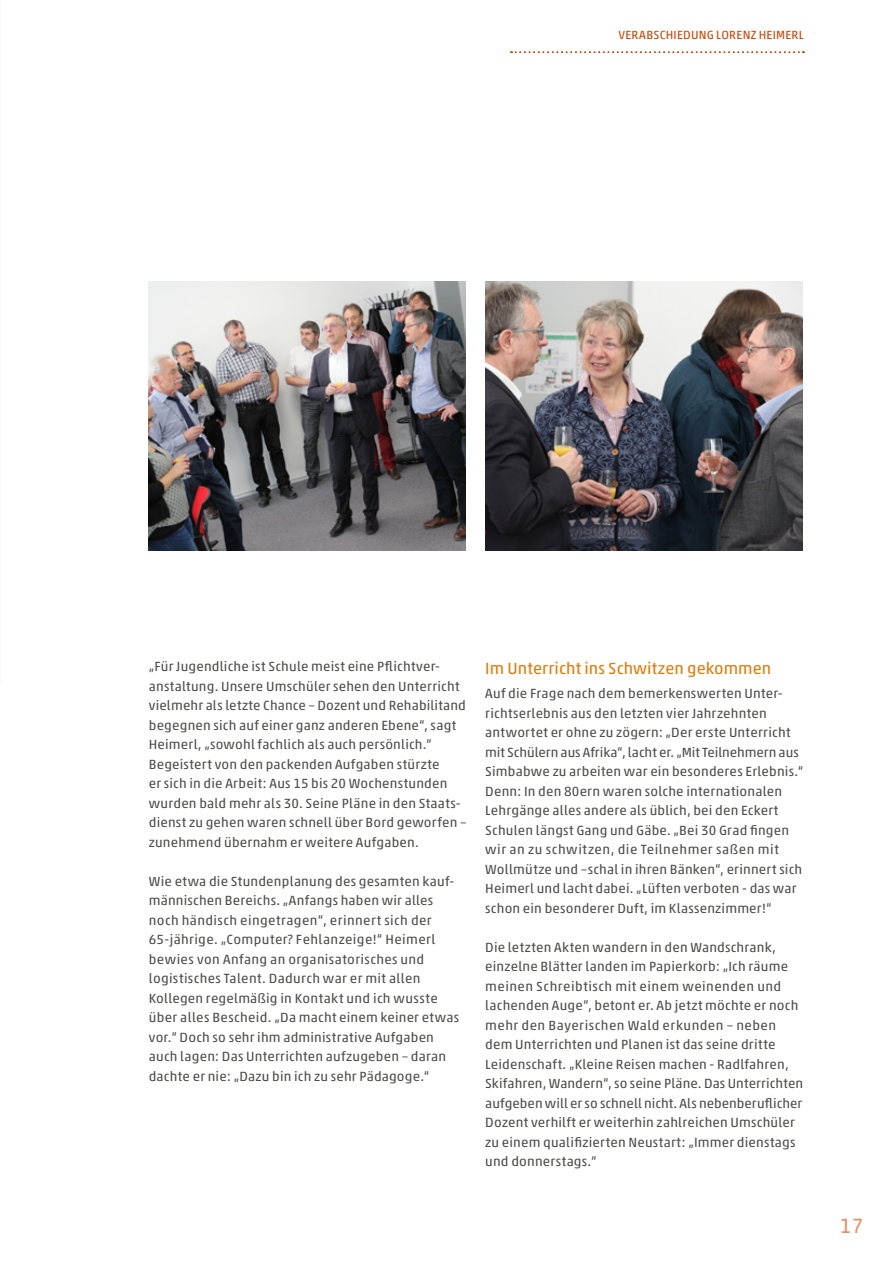
<style>
.page{position:relative;width:893px;height:1263px;background:#fff}
.page>*{position:absolute;margin:0;border:0;box-sizing:border-box;transform-origin:0 0}
.t1{font:21px "Akko Pro";color:#e09366}
.t2{font:16.5px "Akko Pro";letter-spacing:.005em;color:#e17a07}
.t3{font:13.5px/19.5px "Akko Pro";letter-spacing:.015em;color:#4d4d4c}
.t4{font:12px "Akko Pro";letter-spacing:.015em;color:#c84502}
</style>
<div class="page">
<svg style="left:511px;top:51px;width:293px;height:2px"></svg>
<img style="left:149px;top:282px;width:317px;height:269px">
<img style="left:485px;top:282px;width:317px;height:269px">
<p class="t4" style="left:618px;top:27px;width:8px">verabsc</p>
<p class="t4" style="left:666px;top:27px;width:15px">hiedu</p>
<p class="t4" style="left:699px;top:27px;width:94px">ng lorenz heimerl</p>
<p class="t3" style="left:149px;top:657px;width:319px">„Für Jugendliche ist Schule meist eine Pflichtver&shy;anstaltung. Unsere Umschüler sehen den Unterricht vielmehr als letzte Chance – Dozent und Rehabilitand begegnen sich auf einer ganz anderen Ebene“, sagt Heimerl, „sowohl fachlich als auch persönlich.“ Begeistert von den packenden Aufgaben stürzte<br>er sich in die Arbeit: Aus 15 bis 20 Wochenstunden wurden bald mehr als 30. Seine Pläne in den Staats&shy;dienst zu gehen waren schnell über Bord geworfen – zunehmend übernahm er weitere Aufgaben.</p>
<p class="t3" style="left:149px;top:871px;width:312px">Wie etwa die Stundenplanung des gesamten kauf&shy;männischen Bereichs. „Anfangs haben wir alles noch händisch eingetragen“, erinnert sich der 65-jährige. „Computer? Fehlanzeige!“ Heimerl bewies von Anfang an organisatorisches und logistisches Talent. Dadurch war er mit allen Kollegen regelmäßig in Kontakt und ich wusste über alles Bescheid. „Da macht einem keiner etwas vor.“ Doch so sehr ihm administrative Aufgaben auch lagen: Das Unterrichten aufzugeben – daran dachte er nie: „Dazu bin ich zu sehr Pädagoge.“</p>
<p class="t2" style="left:485px;top:658px;width:287px">Im Unterricht ins Schwitzen gekommen</p>
<p class="t3" style="left:485px;top:684px;width:320px">Auf die Frage nach dem bemerkenswerten Unter&shy;richtserlebnis aus den letzten vier Jahrzehnten antwortet er ohne zu zögern: „Der erste Unterricht mit Schülern aus Afrika“, lacht er. „M it Teilnehmern aus Simbabwe zu arbeiten war ein besonderes Erlebnis.“ Denn: In den 80ern waren solche internationalen Lehrgänge alles andere als üblich, bei den Eckert Schulen längst Gang und Gäbe. „Bei 30 Grad fingen wir an zu schwitzen, die Teilnehmer saßen mit Wollmütze und –schal in ihren Bänken“, erinnert sich Heimerl und lacht dabei. „Lüften verboten - das war schon ein besonderer Duft, im Klassenzimmer!“</p>
<p class="t3" style="left:485px;top:937px;width:319px">Die letzten Akten wandern in den Wandschrank, einzelne Blätter landen im Papierkorb: „Ich räume meinen Schreibtisch mit einem weinenden und lachenden Auge“, betont er. Ab jetzt möchte er noch mehr den Bayerischen Wald erkunden – neben dem Unterrichten und Planen ist das seine dritte Leidenschaft. „Kleine Reisen machen - Radlfahren, Skifahren, Wandern“, so seine Pläne. Das Unterrichten aufgeben will er so schnell nicht. Als nebenberuflicher Dozent verhilft er weiterhin zahlreichen Umschüler zu einem qualifizierten Neustart: „Immer dienstags und donnerstags.“</p>
<h1 class="t1" style="left:840px;top:1213px;width:25px">17</h1>
</div>
